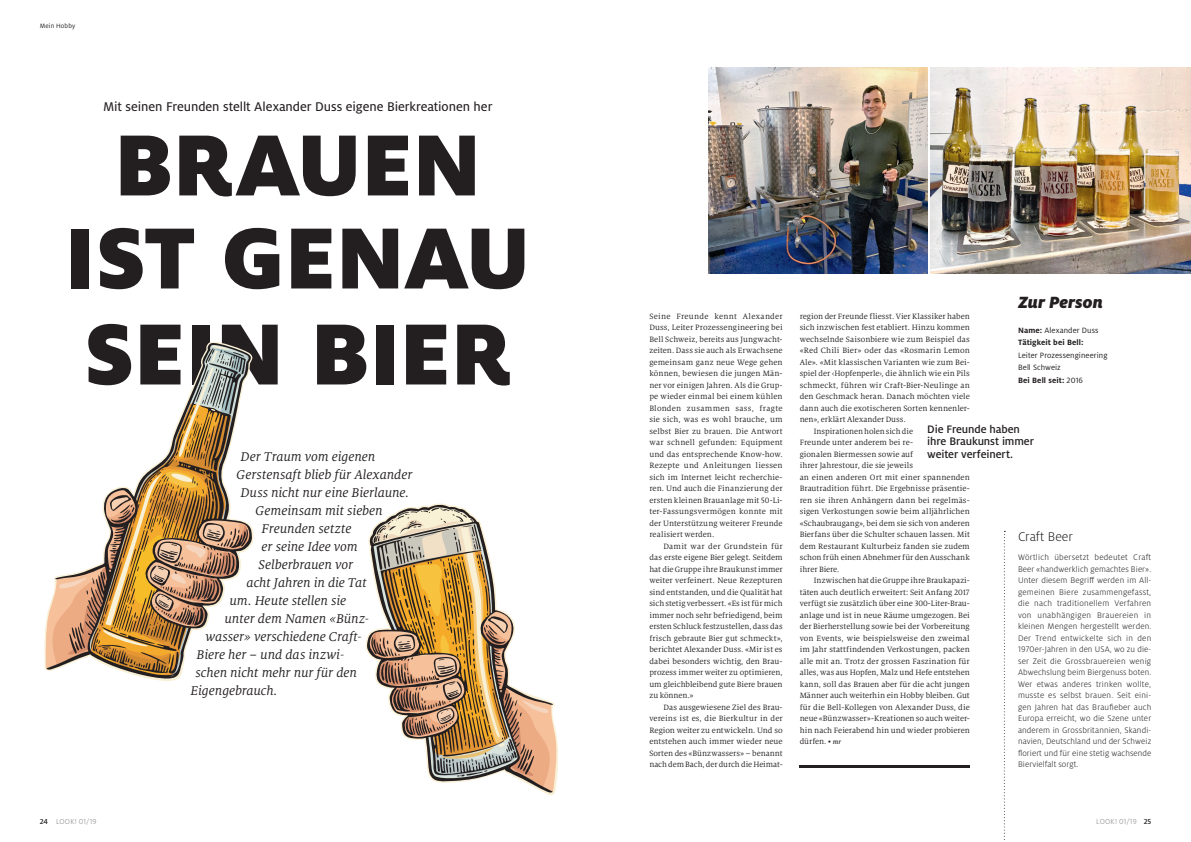
<style>
.page{position:relative;width:1191px;height:842px;background:#fff}
.page>*{position:absolute;margin:0;border:0;box-sizing:border-box;transform-origin:0 0}
.t1{font:900 96px/94.5px "Milo Pro";letter-spacing:-.005em;color:#231f20;text-align:center}
.t2{font:italic 900 18px "Milo Pro";letter-spacing:.005em;color:#231f20}
.t3{font:italic 14px "Milo Serif Pro";letter-spacing:-.005em;color:#231f20}
.t4{font:14px "Milo Pro Text";letter-spacing:-.005em;color:#231f20}
.t5{font:300 14px "Milo Pro";letter-spacing:-.005em;color:#231f20}
.t6{font:500 12px/12.5px "Milo Pro";letter-spacing:-.01em;color:#231f20}
.t7{font:300 9px/11.5px "Milo Pro";letter-spacing:.01em;color:#231f20;text-align:justify}
.t8{font:8.5px/11.5px "Milo Serif Pro";letter-spacing:.005em;color:#231f20;text-align:justify}
.t9{font:8.5px/12.5px "Milo Pro";letter-spacing:.005em;color:#231f20}
.t10{font:700 8.5px/12.5px "Milo Pro";letter-spacing:.01em;color:#231f20}
.t11{font:300 8px "Milo Pro";letter-spacing:.025em;color:#808285}
.t12{font:7px "Milo Pro";letter-spacing:.02em;color:#231f20}
.s1{font-weight:500;color:#231f20}
.s2{font-weight:400}
.s3{font-weight:700}
.s4{font-weight:500;font-style:italic;font-size:7px}
</style>
<div class="page">
<svg style="left:44px;top:344px;width:209px;height:334px"></svg>
<svg style="left:520px;top:690px;width:38px;height:103px"></svg>
<svg style="left:366px;top:503px;width:154px;height:280px"></svg>
<img style="left:709px;top:68px;width:218px;height:205px">
<img style="left:930px;top:67px;width:261px;height:206px">
<svg style="left:1003px;top:531px;width:2px;height:309px"></svg>
<hr style="left:799px;top:765px;width:170px;height:2px;background:#231f20">
<p class="t12" style="left:40px;top:22px;width:37px">Mein Hobby</p>
<h3 class="t4" style="left:103px;top:99px;width:391px">Mit seinen Freunden stellt Alexander Duss eigene Bierkreationen her</h3>
<h1 class="t1" style="left:65px;top:117px;width:467px">BRAUEN<br>IST GENAU<br>SEIN BIER</h1>
<p class="t11" style="left:40px;top:817px;width:58px"><span class="s1">24</span> LOOK! 01/19</p>
<h3 class="t3" style="left:240px;top:448px;width:136px">Der Traum vom eigenen</h3>
<h3 class="t3" style="left:236px;top:466px;width:177px">Gerstensaft blieb für Alexander</h3>
<h3 class="t3" style="left:240px;top:484px;width:170px">Duss nicht nur eine Bierlaune.</h3>
<h3 class="t3" style="left:255px;top:502px;width:129px">Gemeinsam mit sieben</h3>
<h3 class="t3" style="left:261px;top:520px;width:91px">Freunden setzte</h3>
<h3 class="t3" style="left:261px;top:538px;width:98px">er seine Idee vom</h3>
<h3 class="t3" style="left:258px;top:556px;width:96px">Selberbrauen vor</h3>
<h3 class="t3" style="left:246px;top:574px;width:122px">acht Jahren in die Tat</h3>
<h3 class="t3" style="left:229px;top:592px;width:118px">um. Heute stellen sie</h3>
<h3 class="t3" style="left:225px;top:610px;width:146px">unter dem Namen «Bünz-</h3>
<h3 class="t3" style="left:206px;top:628px;width:158px">wasser» verschiedene Craft-</h3>
<h3 class="t3" style="left:197px;top:646px;width:150px">Biere her – und das inzwi-</h3>
<h3 class="t3" style="left:196px;top:664px;width:163px">schen nicht mehr nur für den</h3>
<h3 class="t3" style="left:191px;top:682px;width:88px">Eigengebrauch.</h3>
<p class="t8" style="left:649px;top:310px;width:135px">Seine Freunde kennt Alexander Duss, Leiter Prozessengineering bei Bell Schweiz, bereits aus Jungwacht&shy;zeiten. Dass sie auch als Erwachsene gemeinsam ganz neue Wege gehen können, bewiesen die jungen Män&shy;ner vor einigen Jahren. Als die Grup&shy;pe wieder einmal bei einem kühlen Blonden zusammen sass, fragte sie sich, was es wohl brauche, um selbst Bier zu brauen. Die Antwort war schnell gefunden: Equipment und das entsprechende Know-how.<br>Rezepte und Anleitungen liessen sich im Internet leicht recherchie&shy;ren. Und auch die Finanzierung der ersten kleinen Brauanlage mit 50-Li&shy;ter-Fassungsvermögen konnte mit der Unterstützung weiterer Freunde realisiert werden.</p>
<p class="t8" style="left:649px;top:540px;width:135px;text-indent:14px">Damit war der Grundstein für das erste eigene Bier gelegt. Seitdem hat die Gruppe ihre Braukunst immer weiter verfeinert. Neue Rezepturen sind entstanden, und die Qualität hat sich stetig verbessert. «Es ist für mich immer noch sehr befriedigend, beim ersten Schluck festzustellen, dass das frisch gebraute Bier gut schmeckt», berichtet Alexander Duss. «Mir ist es dabei besonders wichtig, den Brau&shy;prozess immer weiter zu optimieren, um gleichbleibend gute Biere brauen zu können.»</p>
<p class="t8" style="left:649px;top:701px;width:135px;text-indent:14px">Das ausgewiesene Ziel des Brau&shy;vereins ist es, die Bierkultur in der Region weiter zu entwickeln. Und so entstehen auch immer wieder neue Sorten des «Bünzwassers» – benannt nach dem Bach, der durch die Heimat-</p>
<h2 class="t2" style="left:1018px;top:292px;width:86px">Zur Person</h2>
<p class="t10" style="left:1018px;top:324px;width:82px">Name: <span class="s2">Alexander Duss<br></span>Tätigkeit bei Bell:</p>
<p class="t9" style="left:1018px;top:349px;width:91px">Leiter Prozessengineering<br>Bell Schweiz<br><span class="s3">Bei Bell seit:</span> 2016</p>
<p class="t8" style="left:799px;top:310px;width:172px">region der Freunde fliesst. Vier Klassiker haben</p>
<p class="t8" style="left:799px;top:322px;width:172px">sich inzwischen fest etabliert. Hinzu kommen</p>
<p class="t8" style="left:799px;top:333px;width:172px">wechselnde Saisonbiere wie zum Beispiel das</p>
<p class="t8" style="left:799px;top:345px;width:172px">«Red Chili Bier» oder das «Rosmarin Lemon</p>
<p class="t8" style="left:799px;top:356px;width:172px">Ale». «Mit klassischen Varianten wie zum Bei-</p>
<p class="t8" style="left:799px;top:368px;width:172px">spiel der ‹Hopfenperle›, die ähnlich wie ein Pils</p>
<p class="t8" style="left:799px;top:379px;width:172px">schmeckt, führen wir Craft-Bier-Neulinge an</p>
<p class="t8" style="left:799px;top:391px;width:172px">den Geschmack heran. Danach möchten viele</p>
<p class="t8" style="left:799px;top:402px;width:172px">dann auch die exotischeren Sorten kennenler-</p>
<p class="t8" style="left:799px;top:414px;width:107px">nen», erklärt Alexander Duss.</p>
<p class="t8" style="left:814px;top:425px;width:101px">Inspirationen holen sich die</p>
<p class="t8" style="left:799px;top:437px;width:115px">Freunde unter anderem bei re-</p>
<p class="t8" style="left:799px;top:448px;width:115px">gionalen Biermessen sowie auf</p>
<p class="t8" style="left:799px;top:460px;width:115px">ihrer Jahrestour, die sie jeweils</p>
<p class="t8" style="left:799px;top:471px;width:172px">an einen anderen Ort mit einer spannenden</p>
<p class="t8" style="left:799px;top:483px;width:172px">Brautradition führt. Die Ergebnisse präsentie-</p>
<p class="t8" style="left:799px;top:494px;width:172px">ren sie ihren Anhängern dann bei regelmäs-</p>
<p class="t8" style="left:799px;top:506px;width:172px">sigen Verkostungen sowie beim alljährlichen</p>
<p class="t8" style="left:799px;top:517px;width:172px">«Schaubraugang», bei dem sie sich von anderen</p>
<p class="t8" style="left:799px;top:529px;width:172px">Bierfans über die Schulter schauen lassen. Mit</p>
<p class="t8" style="left:799px;top:540px;width:172px">dem Restaurant Kulturbeiz fanden sie zudem</p>
<p class="t8" style="left:799px;top:552px;width:172px">schon früh einen Abnehmer für den Ausschank</p>
<p class="t8" style="left:799px;top:563px;width:41px">ihrer Biere.</p>
<p class="t8" style="left:814px;top:575px;width:157px">Inzwischen hat die Gruppe ihre Braukapazi-</p>
<p class="t8" style="left:799px;top:586px;width:172px">täten auch deutlich erweitert: Seit Anfang 2017</p>
<p class="t8" style="left:799px;top:598px;width:172px">verfügt sie zusätzlich über eine 300-Liter-Brau-</p>
<p class="t8" style="left:799px;top:609px;width:172px">anlage und ist in neue Räume umgezogen. Bei</p>
<p class="t8" style="left:799px;top:621px;width:172px">der Bierherstellung sowie bei der Vorbereitung</p>
<p class="t8" style="left:799px;top:632px;width:172px">von Events, wie beispielsweise den zweimal</p>
<p class="t8" style="left:799px;top:644px;width:172px">im Jahr stattfindenden Verkostungen, packen</p>
<p class="t8" style="left:799px;top:655px;width:172px">alle mit an. Trotz der grossen Faszination für</p>
<p class="t8" style="left:799px;top:667px;width:172px">alles, was aus Hopfen, Malz und Hefe entstehen</p>
<p class="t8" style="left:799px;top:678px;width:172px">kann, soll das Brauen aber für die acht jungen</p>
<p class="t8" style="left:799px;top:690px;width:172px">Männer auch weiterhin ein Hobby bleiben. Gut</p>
<p class="t8" style="left:799px;top:701px;width:172px">für die Bell-Kollegen von Alexander Duss, die</p>
<p class="t8" style="left:799px;top:713px;width:172px">neue «Bünzwasser»-Kreationen so auch weiter-</p>
<p class="t8" style="left:799px;top:724px;width:172px">hin nach Feierabend hin und wieder probieren</p>
<p class="t8" style="left:799px;top:736px;width:43px">dürfen. • <span class="s4">mr</span></p>
<h3 class="t6" style="left:927px;top:423px;width:108px">Die Freunde haben ihre Braukunst immer weiter verfeinert.</h3>
<h3 class="t5" style="left:1018px;top:528px;width:56px">Craft Beer</h3>
<p class="t7" style="left:1018px;top:552px;width:135px">Wörtlich übersetzt bedeutet Craft Beer «handwerklich gemachtes Bier».<br>Unter diesem Begriff werden im All&shy;gemeinen Biere zusammengefasst, die nach traditionellem Verfahren von unabhängigen Brauereien in kleinen Mengen hergestellt werden.<br>Der Trend entwickelte sich in den 1970er-Jahren in den USA, wo zu die&shy;ser Zeit die Grossbrauereien wenig Abwechslung beim Biergenuss boten.<br>Wer etwas anderes trinken wollte, musste es selbst brauen. Seit eini&shy;gen Jahren hat das Braufieber auch Europa erreicht, wo die Szene unter anderem in Grossbritannien, Skandi&shy;navien, Deutschland und der Schweiz floriert und für eine stetig wachsende Biervielfalt sorgt.</p>
<p class="t11" style="left:1096px;top:817px;width:57px">LOOK! 01/19 <span class="s1">25</span></p>
</div>
